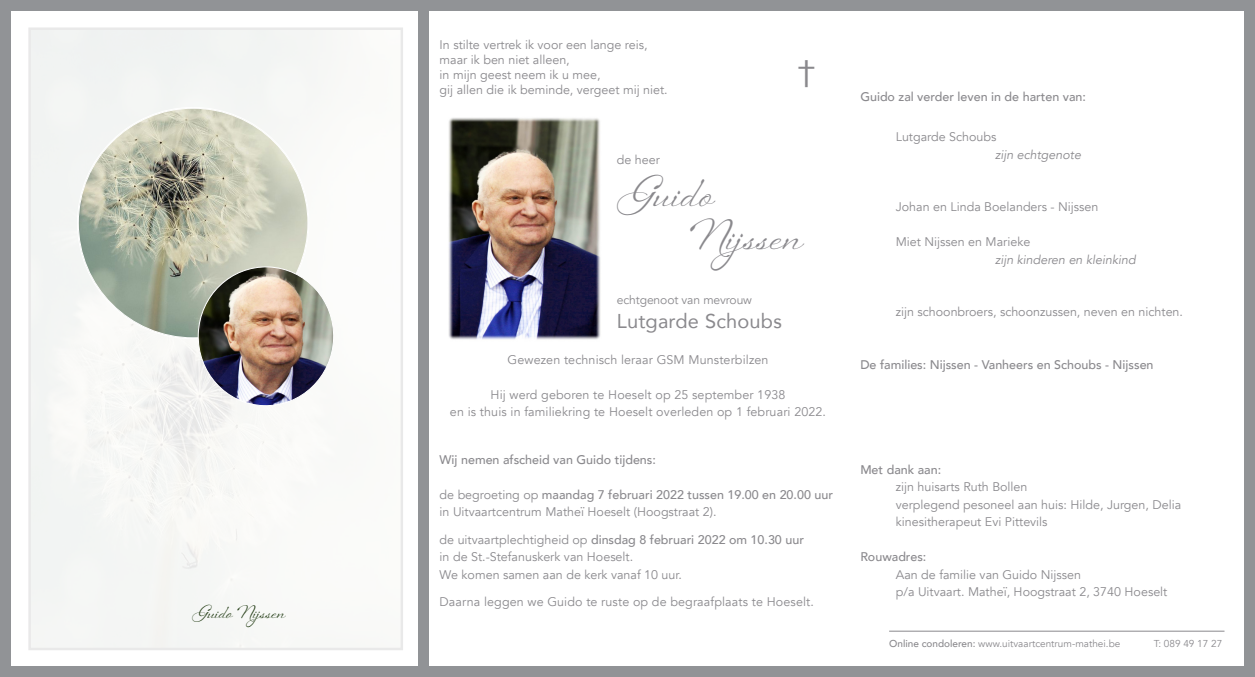
<style>
.page{position:relative;width:1255px;height:677px;background:#fff}
.page>*{position:absolute;margin:0;border:0;box-sizing:border-box;transform-origin:0 0}
.t1{font:41.25px "Sheila";letter-spacing:.01em;color:#8a898d}
.t2{font:32.5px "Avenir";color:#8a898d}
.t3{font:20px "Avenir";letter-spacing:.01em;color:#8a898d}
.t4{font:17.5px "Sheila";color:#213b13}
.t5{font:12.5px/17.5px "Avenir";color:#8a898d}
.t6{font:500 12.5px "Avenir";color:#8a898d}
.t7{font:italic 12.5px "Avenir";color:#8a898d}
.t8{font:12.12px "Avenir";letter-spacing:-.01em;color:#8a898d}
.t9{font:10px "Avenir";color:#8a898d}
.s1{font-weight:500}
.s2{font-weight:400}
</style>
<div class="page">
<div style="left:0;top:666px;width:1254px;height:11px;background:#919396"></div>
<div style="left:418px;top:0;width:11px;height:677px;background:#919396"></div>
<div style="left:1244px;top:5px;width:10px;height:672px;background:#919396"></div>
<div style="left:0;top:0;width:11px;height:677px;background:#919396"></div>
<hr style="left:889px;top:631px;width:335px;height:1px;background:#8a898d">
<div style="left:0;top:0;width:1254px;height:11px;background:#919396"></div>
<img style="left:78px;top:108px;width:230px;height:230px;border-radius:115px">
<img style="left:196px;top:265px;width:139px;height:142px">
<img style="left:448px;top:118px;width:153px;height:222px">
<p class="t4" style="left:192px;top:601px;width:95px">Guido Nijssen</p>
<p class="t5" style="left:439px;top:36px;width:209px">In stilte vertrek ik voor een lange reis,</p>
<p class="t5" style="left:439px;top:51px;width:132px">maar ik ben niet alleen,</p>
<p class="t5" style="left:439px;top:66px;width:162px">in mijn geest neem ik u mee,</p>
<p class="t5" style="left:439px;top:81px;width:229px">gij allen die ik beminde, vergeet mij niet.</p>
<p class="t2" style="left:797px;top:45px;width:20px">†</p>
<p class="t5" style="left:617px;top:151px;width:45px">de heer</p>
<p class="t1" style="left:617px;top:168px;width:98px">Guido</p>
<p class="t1" style="left:690px;top:210px;width:114px">Nijssen</p>
<p class="t8" style="left:617px;top:292px;width:137px">echtgenoot van mevrouw</p>
<p class="t3" style="left:617px;top:305px;width:166px">Lutgarde Schoubs</p>
<p class="t5" style="left:507px;top:351px;width:262px">Gewezen technisch leraar GSM Munsterbilzen</p>
<p class="t5" style="left:490px;top:386px;width:296px">Hij werd geboren te Hoeselt op 25 september 1938</p>
<p class="t5" style="left:450px;top:403px;width:377px">en is thuis in familiekring te Hoeselt overleden op 1 februari 2022.</p>
<p class="t6" style="left:439px;top:449px;width:218px">Wij nemen afscheid van Guido tijdens:</p>
<p class="t5" style="left:439px;top:486px;width:395px">de begroeting op <span class="s1">maandag 7 februari 2022 tussen 19.00 en 20.00 uur </span>in Uitvaartcentrum Matheï Hoeselt (Hoogstraat 2).</p>
<p class="t6" style="left:439px;top:529px;width:366px"><span class="s2">de uitvaartplechtigheid op</span> dinsdag 8 februari 2022 om 10.30 uur</p>
<p class="t5" style="left:439px;top:548px;width:195px">in de St.-Stefanuskerk van Hoeselt.</p>
<p class="t5" style="left:439px;top:566px;width:244px">We komen samen aan de kerk vanaf 10 uur.</p>
<p class="t5" style="left:439px;top:593px;width:376px">Daarna leggen we Guido te ruste op de begraafplaats te Hoeselt.</p>
<p class="t6" style="left:860px;top:86px;width:227px">Guido zal verder leven in de harten van:</p>
<p class="t5" style="left:895px;top:128px;width:102px">Lutgarde Schoubs</p>
<p class="t7" style="left:995px;top:147px;width:87px">zijn echtgenote</p>
<p class="t5" style="left:895px;top:198px;width:204px">Johan en Linda Boelanders - Nijssen</p>
<p class="t5" style="left:895px;top:233px;width:136px">Miet Nijssen en Marieke</p>
<p class="t7" style="left:995px;top:252px;width:142px">zijn kinderen en kleinkind</p>
<p class="t5" style="left:895px;top:303px;width:289px">zijn schoonbroers, schoonzussen, neven en nichten.</p>
<p class="t6" style="left:860px;top:353px;width:295px">De families: Nijssen - Vanheers en Schoubs - Nijssen</p>
<p class="t6" style="left:860px;top:458px;width:82px">Met dank aan:</p>
<p class="t5" style="left:895px;top:478px;width:133px">zijn huisarts Ruth Bollen</p>
<p class="t5" style="left:895px;top:496px;width:287px">verplegend pesoneel aan huis: Hilde, Jurgen, Delia</p>
<p class="t5" style="left:895px;top:513px;width:153px">kinesitherapeut Evi Pittevils</p>
<p class="t6" style="left:860px;top:546px;width:67px">Rouwadres:</p>
<p class="t5" style="left:895px;top:566px;width:187px">Aan de familie van Guido Nijssen</p>
<p class="t5" style="left:895px;top:583px;width:273px">p/a Uitvaart. Matheï, Hoogstraat 2, 3740 Hoeselt</p>
<p class="t9" style="left:889px;top:637px;width:233px"><span class="s1">Online condoleren:</span> www.uitvaartcentrum-mathei.be</p>
<p class="t9" style="left:1153px;top:637px;width:70px">T: 089 49 17 27</p>
</div>
